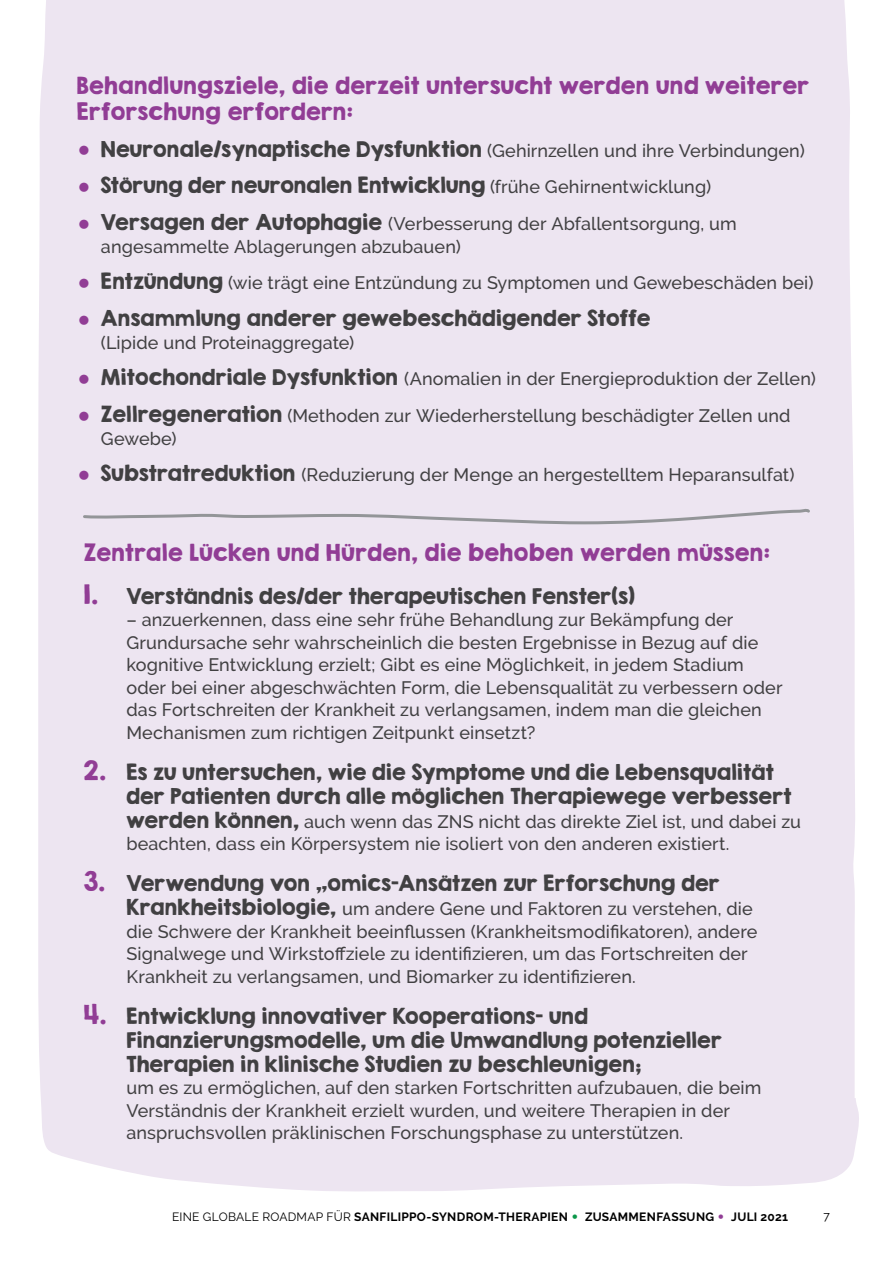
<style>
.page{position:relative;width:893px;height:1263px;background:#fff}
.page>*{position:absolute;margin:0;border:0;box-sizing:border-box;transform-origin:0 0}
.t1{font:21px/25.5px "KG Second Chances Solid";letter-spacing:.025em;color:#913d95}
.t2{font:19.5px/24px "KG Second Chances Solid";letter-spacing:.01em;color:#414042}
.t3{font:500 18px/22.5px "Raleway";letter-spacing:.005em;color:#414042}
.t4{font:700 12px "Raleway";letter-spacing:.025em;color:#000}
.t5{font:12px "Raleway";color:#000}
.s1{font-weight:900;font-size:39px;color:#913d95}
.s2{font-family:"KG Second Chances Solid";font-weight:400;font-size:19.5px}
.s3{font-family:"Raleway";font-weight:900;font-size:39px;color:#913d95}
.s4{font-family:"Raleway";font-weight:500;font-size:18px}
.s5{font-size:24px;color:#913d95}
.s6{font-weight:400}
.s7{font-size:21px;color:#0b9749}
.s8{font-size:21px;color:#913d95}
</style>
<div class="page">
<div style="left:38px;top:0;width:821px;height:1192px;background:#ede5f1"></div>
<svg style="left:81px;top:508px;width:732px;height:18px;background:#ded7e2"></svg>
<p class="t1" style="left:77px;top:73px;width:734px">Behandlungsziele, die derzeit untersucht werden und weiterer<br>Erforschung erfordern:</p>
<p class="t3" style="left:77px;top:139px;width:730px"><span class="s1">•</span> <span class="s2">Neuronale/synaptische Dysfunktion</span> (Gehirnzellen und ihre Verbindungen)</p>
<p class="t2" style="left:77px;top:173px;width:636px"><span class="s3">•</span> Störung der neuronalen Entwicklung <span class="s4">(frühe Gehirnentwicklung)</span></p>
<p class="t3" style="left:101px;top:212px;width:637px;text-indent:-24px"><span class="s1">•</span> <span class="s2">Versagen der Autophagie</span> (Verbesserung der Abfallentsorgung, um angesammelte Ablagerungen abzubauen)</p>
<p class="t3" style="left:77px;top:272px;width:738px"><span class="s1">•</span> <span class="s2">Entzündung</span> (wie trägt eine Entzündung zu Symptomen und Gewebeschäden bei)</p>
<p class="t2" style="left:77px;top:306px;width:575px"><span class="s3">•</span> Ansammlung anderer gewebeschädigender Stoffe</p>
<p class="t3" style="left:101px;top:331px;width:255px">(Lipide und Proteinaggregate)</p>
<p class="t3" style="left:77px;top:368px;width:741px"><span class="s1">•</span> <span class="s2">Mitochondriale Dysfunktion</span> (Anomalien in der Energieproduktion der Zellen)</p>
<p class="t3" style="left:101px;top:404px;width:691px;text-indent:-24px"><span class="s1">•</span> <span class="s2">Zellregeneration</span> (Methoden zur Wiederherstellung beschädigter Zellen und<br>Gewebe)</p>
<p class="t3" style="left:77px;top:464px;width:719px"><span class="s1">•</span> <span class="s2">Substratreduktion</span> (Reduzierung der Menge an hergestelltem Heparansulfat)</p>
<p class="t1" style="left:84px;top:540px;width:687px">Zentrale Lücken und Hürden, die behoben werden müssen:</p>
<p class="t2" style="left:84px;top:584px;width:552px"><span class="s5">1.</span> Verständnis des/der therapeutischen Fenster(s)</p>
<p class="t3" style="left:126px;top:609px;width:658px">– anzuerkennen, dass eine sehr frühe Behandlung zur Bekämpfung der Grundursache sehr wahrscheinlich die besten Ergebnisse in Bezug auf die kognitive Entwicklung erzielt; Gibt es eine Möglichkeit, in jedem Stadium oder bei einer abgeschwächten Form, die Lebensqualität zu verbessern oder das Fortschreiten der Krankheit zu verlangsamen, indem man die gleichen Mechanismen zum richtigen Zeitpunkt einsetzt?</p>
<p class="t2" style="left:126px;top:760px;width:667px;text-indent:-43px"><span class="s5">2.</span> Es zu untersuchen, wie die Symptome und die Lebensqualität der Patienten durch alle möglichen Therapiewege verbessert</p>
<p class="t3" style="left:126px;top:810px;width:676px"><span class="s2">werden können,</span> auch wenn das ZNS nicht das direkte Ziel ist, und dabei zu beachten, dass ein Körpersystem nie isoliert von den anderen existiert.</p>
<p class="t2" style="left:84px;top:871px;width:637px"><span class="s5">3.</span> Verwendung von „omics-Ansätzen zur Erforschung der</p>
<p class="t3" style="left:126px;top:898px;width:632px"><span class="s2">Krankheitsbiologie,</span> um andere Gene und Faktoren zu verstehen, die die Schwere der Krankheit beeinflussen (Krankheitsmodifikatoren), andere Signalwege und Wirkstoffziele zu identifizieren, um das Fortschreiten der Krankheit zu verlangsamen, und Biomarker zu identifizieren.</p>
<p class="t2" style="left:126px;top:1004px;width:597px;text-indent:-43px"><span class="s5">4.</span> Entwicklung innovativer Kooperations- und<br>Finanzierungsmodelle, um die Umwandlung potenzieller<br>Therapien in klinische Studien zu beschleunigen;</p>
<p class="t3" style="left:126px;top:1077px;width:636px">um es zu ermöglichen, auf den starken Fortschritten aufzubauen, die beim<br>Verständnis der Krankheit erzielt wurden, und weitere Therapien in der anspruchsvollen präklinischen Forschungsphase zu unterstützen.</p>
<p class="t4" style="left:172px;top:1209px;width:617px"><span class="s6">EINE GLOBALE ROADMAP FÜR</span> SANFILIPPO-SYNDROM-THERAPIEN <span class="s7">•</span> ZUSAMMENFASSUNG <span class="s8">•</span> JULI 2021</p>
<p class="t5" style="left:824px;top:1209px;width:8px">7</p>
</div>
